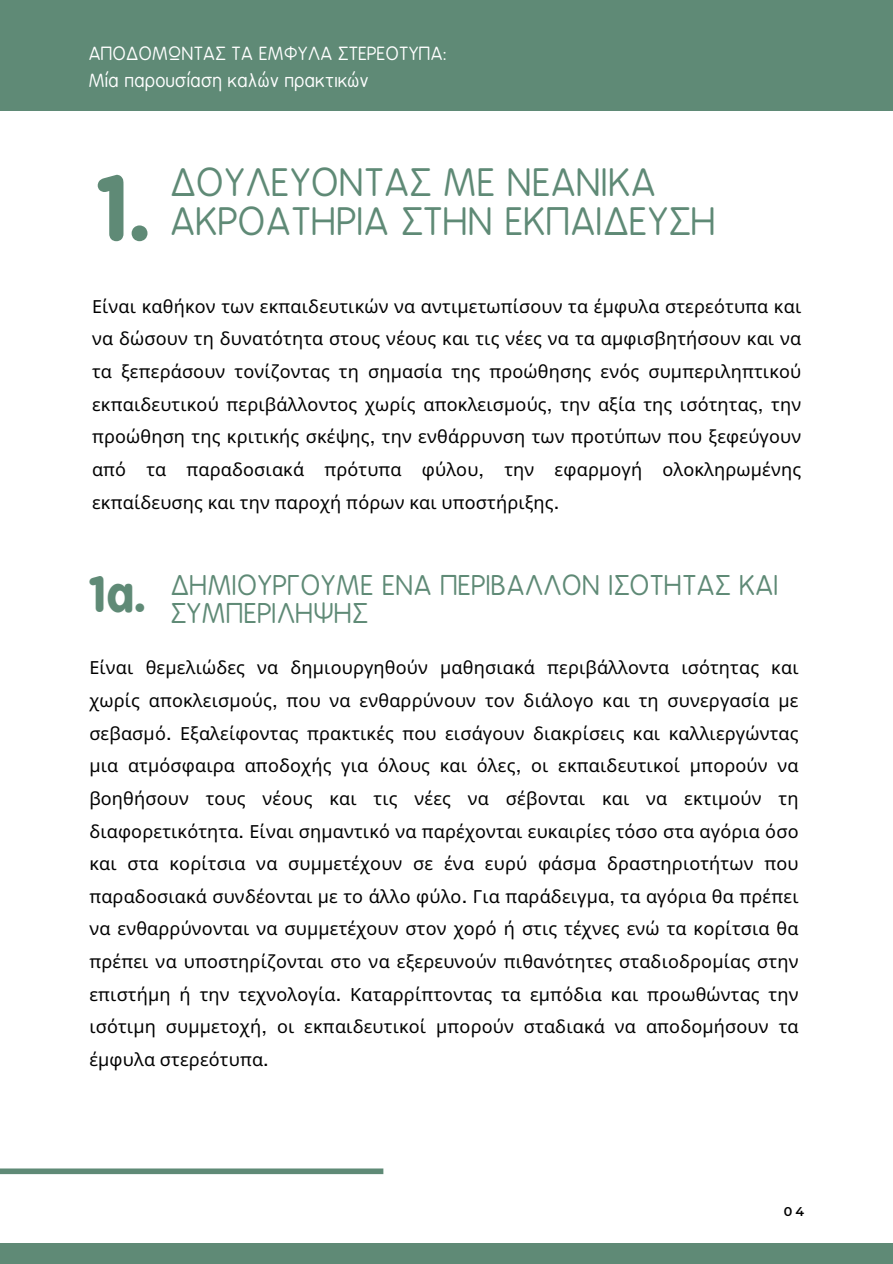
<style>
.page{position:relative;width:893px;height:1264px;background:#fff}
.page>*{position:absolute;margin:0;border:0;box-sizing:border-box;transform-origin:0 0}
.t1{font:700 88.5px "B Preplay";color:#5f8a76}
.t2{font:700 48px "B Preplay";color:#5f8a76}
.t3{font:37.5px "B Preplay";color:#5f8a76}
.t4{font:27px/28.2px "B Preplay";color:#5f8a76}
.t5{font:18px/32.7px "Noto Sans";letter-spacing:.01em;color:#000;text-align:justify}
.t6{font:18px "B Preplay";color:#fff}
.t7{font:600 12.75px "Montserrat";color:#000}
.s1{font-family:"Monda"}
</style>
<div class="page">
<div style="left:0;top:1243px;width:892px;height:20px;background:#5f8a76"></div>
<div style="left:0;top:0;width:892px;height:111px;background:#5f8a76"></div>
<div style="left:0;top:1168px;width:383px;height:6px;background:#5f8a76"></div>
<h1 class="t6" style="left:89px;top:44px;width:360px">ΑΠΟΔΟΜΩΝΤΑΣ ΤΑ ΕΜΦΥΛΑ ΣΤΕΡΕΟΤΥΠΑ:</h1>
<h3 class="t6" style="left:89px;top:71px;width:282px">Μία παρουσίαση καλών πρακτικών</h3>
<h2 class="t1" style="left:97px;top:154px;width:54px">1.</h2>
<p class="t3" style="left:172px;top:162px;width:487px">ΔΟΥΛΕΥΟΝΤΑΣ ΜΕ ΝΕΑΝΙΚΑ</p>
<p class="t3" style="left:172px;top:201px;width:547px">ΑΚΡΟΑΤΗΡΙΑ ΣΤΗΝ ΕΚΠΑΙΔΕΥΣΗ</p>
<h5 class="t5" style="left:92px;top:289px;width:710px">Είναι καθήκον των εκπαιδευτικών να αντιμετωπίσουν τα έμφυλα στερεότυπα και να δώσουν τη δυνατότητα στους νέους και τις νέες να τα αμφισβητήσουν και να τα ξεπεράσουν τονίζοντας τη σημασία της προώθησης ενός συμπεριληπτικού εκπαιδευτικού περιβάλλοντος χωρίς αποκλεισμούς<span class="s1">,</span> την αξία της ισότητας<span class="s1">,</span> την προώθηση της κριτικής σκέψης<span class="s1">,</span> την ενθάρρυνση των προτύπων που ξεφεύγουν από τα παραδοσιακά πρότυπα φύλου<span class="s1">,</span> την εφαρμογή ολοκληρωμένης εκπαίδευσης και την παροχή πόρων και υποστήριξης<span class="s1">.</span></h5>
<h2 class="t2" style="left:89px;top:564px;width:58px">1α.</h2>
<h3 class="t4" style="left:172px;top:571px;width:609px">ΔΗΜΙΟΥΡΓΟΥΜΕ ΕΝΑ ΠΕΡΙΒΑΛΛΟΝ ΙΣΟΤΗΤΑΣ ΚΑΙ<br>ΣΥΜΠΕΡΙΛΗΨΗΣ</h3>
<p class="t5" style="left:89px;top:651px;width:710px">Είναι θεμελιώδες να δημιουργηθούν μαθησιακά περιβάλλοντα ισότητας και χωρίς αποκλεισμούς<span class="s1">,</span> που να ενθαρρύνουν τον διάλογο και τη συνεργασία με σεβασμό<span class="s1">.</span> Εξαλείφοντας πρακτικές που εισάγουν διακρίσεις και καλλιεργώντας μια ατμόσφαιρα αποδοχής για όλους και όλες<span class="s1">,</span> οι εκπαιδευτικοί μπορούν να βοηθήσουν τους νέους και τις νέες να σέβονται και να εκτιμούν τη διαφορετικότητα<span class="s1">.</span> Είναι σημαντικό να παρέχονται ευκαιρίες τόσο στα αγόρια όσο και στα κορίτσια να συμμετέχουν σε ένα ευρύ φάσμα δραστηριοτήτων που παραδοσιακά συνδέονται με το άλλο φύλο<span class="s1">.</span> Για παράδειγμα<span class="s1">,</span> τα αγόρια θα πρέπει να ενθαρρύνονται να συμμετέχουν στον χορό ή στις τέχνες ενώ τα κορίτσια θα πρέπει να υποστηρίζονται στο να εξερευνούν πιθανότητες σταδιοδρομίας στην επιστήμη ή την τεχνολογία<span class="s1">.</span> Καταρρίπτοντας τα εμπόδια και προωθώντας την ισότιμη συμμετοχή<span class="s1">,</span> οι εκπαιδευτικοί μπορούν σταδιακά να αποδομήσουν τα έμφυλα στερεότυπα<span class="s1">.</span></p>
<p class="t7" style="left:783px;top:1203px;width:22px">04</p>
</div>
